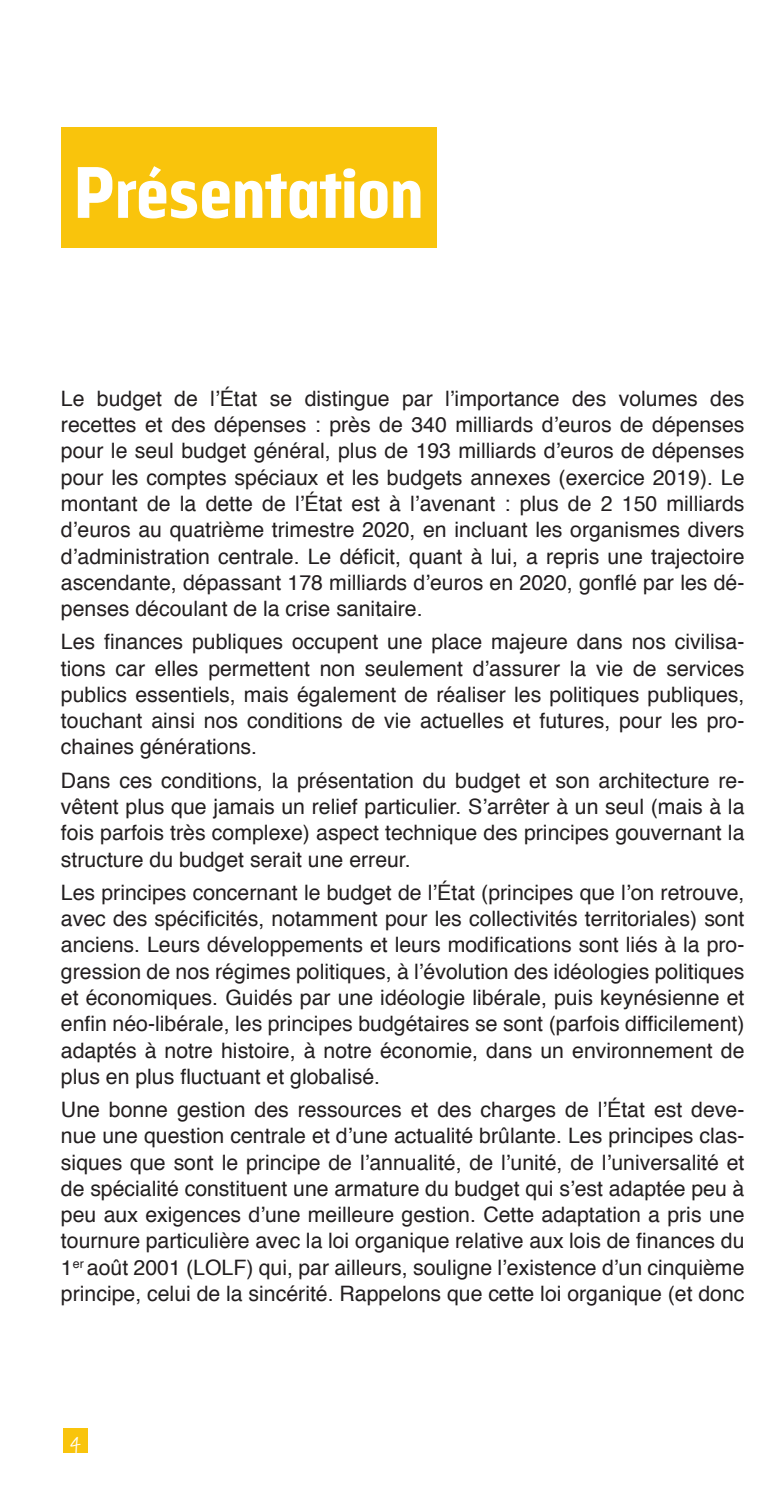
<style>
.page{position:relative;width:780px;height:1489px;background:#fff}
.page>*{position:absolute;margin:0;border:0;box-sizing:border-box;transform-origin:0 0}
.TitrePrésentation{font:900 65px "Nordikka";color:#fff}
.TexteCourantPrésenta{font:21.25px/26.2px "Helvetica";color:#231f20;text-align:justify}
.t1{font:20px "Bruno JB";color:#fff}
.s1{font-size:72.5px}
</style>
<div class="page">
<div style="left:63px;top:1428px;width:25px;height:24px;background:#f9c40c"></div>
<div style="left:61px;top:128px;width:376px;height:120px;background:#f9c40c"></div>
<p class="TitrePrésentation" style="left:74px;top:157px;width:350px"><span class="s1">P</span>résentation</p>
<p class="TexteCourantPrésenta" style="left:61px;top:386px;width:685px">Le budget de l’État se distingue par l’importance des volumes des recettes et des dépenses : près de 340 milliards d’euros de dépenses pour le seul budget général, plus de 193 milliards d’euros de dépenses pour les comptes spéciaux et les budgets annexes (exercice 2019). Le montant de la dette de l’État est à l’avenant : plus de 2 150 milliards d’euros au quatrième trimestre 2020, en incluant les organismes divers d’administration centrale. Le déficit, quant à lui, a repris une trajectoire ascendante, dépassant 178 milliards d’euros en 2020, gonflé par les dé&shy;penses découlant de la crise sanitaire.</p>
<p class="TexteCourantPrésenta" style="left:61px;top:629px;width:685px">Les finances publiques occupent une place majeure dans nos civilisa&shy;tions car elles permettent non seulement d’assurer la vie de services publics essentiels, mais également de réaliser les politiques publiques, touchant ainsi nos conditions de vie actuelles et futures, pour les pro&shy;chaines générations.</p>
<p class="TexteCourantPrésenta" style="left:61px;top:767px;width:685px">Dans ces conditions, la présentation du budget et son architecture re&shy;vêtent plus que jamais un relief particulier. S’arrêter à un seul (mais à la fois parfois très complexe) aspect technique des principes gouvernant la structure du budget serait une erreur.</p>
<p class="TexteCourantPrésenta" style="left:61px;top:880px;width:685px">Les principes concernant le budget de l’État (principes que l’on retrouve, avec des spécificités, notamment pour les collectivités territoriales) sont anciens. Leurs développements et leurs modifications sont liés à la pro&shy;gression de nos régimes politiques, à l’évolution des idéologies politiques et économiques. Guidés par une idéologie libérale, puis keynésienne et enfin néo-libérale, les principes budgétaires se sont (parfois difficilement) adaptés à notre histoire, à notre économie, dans un environnement de plus en plus fluctuant et globalisé.</p>
<p class="TexteCourantPrésenta" style="left:61px;top:1097px;width:685px">Une bonne gestion des ressources et des charges de l’État est deve&shy;nue une question centrale et d’une actualité brûlante. Les principes clas&shy;siques que sont le principe de l’annualité, de l’unité, de l’universalité et de spécialité constituent une armature du budget qui s’est adaptée peu à peu aux exigences d’une meilleure gestion. Cette adaptation a pris une tournure particulière avec la loi organique relative aux lois de finances du 1<sup>er</sup> août 2001 (LOLF) qui, par ailleurs, souligne l’existence d’un cinquième principe, celui de la sincérité. Rappelons que cette loi organique (et donc</p>
<p class="t1" style="left:70px;top:1429px;width:13px">4</p>
</div>
